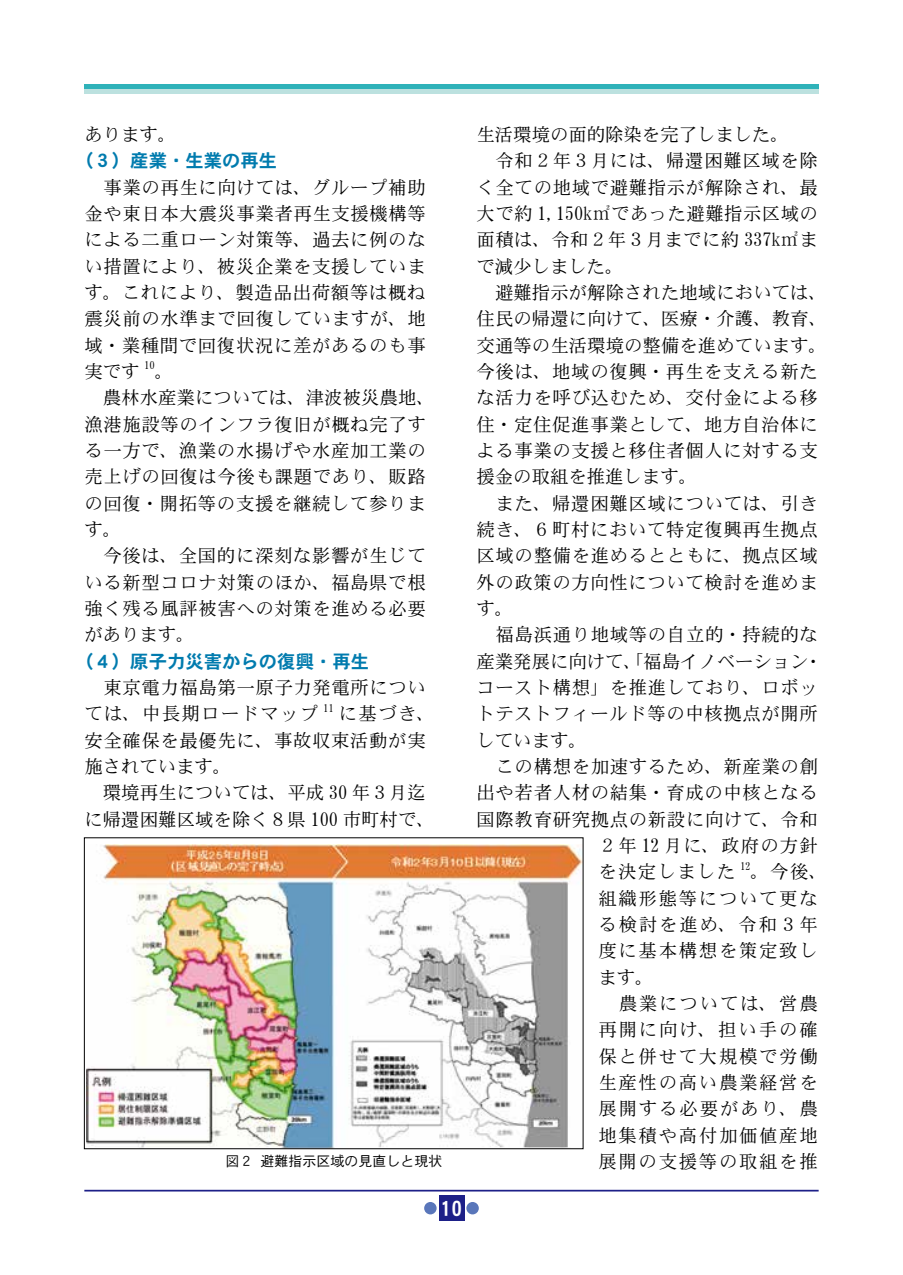
<style>
.page{position:relative;width:903px;height:1275px;background:#fff}
.page>*{position:absolute;margin:0;border:0;box-sizing:border-box;transform-origin:0 0}
.t1{font:21px "DFHS Gothic W7 WIN RKSJ H";color:#fff}
.t2{font:18.38px/26.2px "DFHS Mincho W3 WIN RKSJ H";letter-spacing:.035em;color:#000}
.t3{font:18.38px/26.2px "DFHS Mincho W3 WIN RKSJ H";letter-spacing:.005em;color:#000}
.t4{font:18.38px/26.2px "DFHS Mincho W3 WIN RKSJ H";letter-spacing:.095em;color:#000}
.t5{font:18.38px "DFHS Mincho W3 WIN RKSJ H";color:#000}
.t6{font:18.38px "DFHS Gothic W7 WIN RKSJ H";color:#007bae}
.t7{font:18.38px "DFHS Mincho W3 WIN RKSJ H";letter-spacing:.065em;color:#000}
.t8{font:18.38px "DFHS Mincho W3 WIN RKSJ H";letter-spacing:.075em;color:#000}
.t9{font:14px "DFHS Gothic W3 WIN RKSJ H";color:#000}
.t10{font:10.67px "DFHS Mincho W3 WIN RKSJ H";color:#000}
.s1{font-family:"DFHS Gothic W7 WING RKSJ H"}
</style>
<div class="page">
<hr style="left:84px;top:1190px;width:735px;height:1px;background:#1d2088">
<div style="left:439px;top:1196px;width:25px;height:25px;background:#1d2088"></div>
<div style="left:466px;top:1202px;width:13px;height:12px;background:#5976ba;border-radius:50%"></div>
<div style="left:424px;top:1202px;width:13px;height:12px;background:#5976ba;border-radius:50%"></div>
<div style="left:84px;top:89px;width:734px;height:5px;background:#bce1df"></div>
<div style="left:84px;top:84px;width:734px;height:5px;background:#2fb2b9"></div>
<img style="left:87px;top:844px;width:494px;height:303px">
<p class="t2" style="left:84px;top:122px;width:93px">あります。</p>
<p class="t6" style="left:75px;top:151px;width:204px">（３）産業・生業の再生</p>
<p class="t2" style="left:84px;top:174px;width:343px;text-align:justify">　事業の再生に向けては、グループ補助金や東日本大震災事業者再生支援機構等による二重ローン対策等、過去に例のない措置により、被災企業を支援しています。これにより、製造品出荷額等は概ね震災前の水準まで回復していますが、地域・業種間で回復状況に差があるのも事実です</p>
<p class="t10" style="left:144px;top:360px;width:12px">10</p>
<p class="t2" style="left:84px;top:359px;width:352px;text-indent:70px">。<br>　農林水産業については、津波被災農地、漁港施設等のインフラ復旧が概ね完了する一方で、漁業の水揚げや水産加工業の売上げの回復は今後も課題であり、販路の回復・開拓等の支援を継続して参ります。<br>　今後は、全国的に深刻な影響が生じている新型コロナ対策のほか、福島県で根強く残る風評被害への対策を進める必要があります。</p>
<p class="t6" style="left:75px;top:652px;width:295px">（４）原子力災害からの復興・再生</p>
<p class="t2" style="left:84px;top:675px;width:343px">　東京電力福島第一原子力発電所については、中長期ロードマップ</p>
<p class="t10" style="left:323px;top:702px;width:12px">11</p>
<p class="t3" style="left:84px;top:701px;width:352px;text-indent:255px">に基づき、安全確保を最優先に、事故収束活動が実施されています。<br>　環境再生については、平成 30 年３月迄に帰還困難区域を除く８県 100 市町村で、</p>
<p class="t5" style="left:476px;top:125px;width:314px">生活環境の面的除染を完了しました。</p>
<p class="t2" style="left:476px;top:148px;width:343px">　令和２年３月には、帰還困難区域を除</p>
<p class="t2" style="left:476px;top:174px;width:343px">く全ての地域で避難指示が解除され、最</p>
<p class="t2" style="left:476px;top:201px;width:343px">大で約 1,150k㎡であった避難指示区域の</p>
<p class="t2" style="left:476px;top:227px;width:343px">面積は、令和２年３月までに約 337k㎡ま</p>
<p class="t5" style="left:476px;top:257px;width:148px">で減少しました。</p>
<p class="t3" style="left:476px;top:280px;width:352px">　避難指示が解除された地域においては、</p>
<p class="t3" style="left:476px;top:306px;width:352px">住民の帰還に向けて、医療・介護、教育、</p>
<p class="t3" style="left:476px;top:332px;width:352px">交通等の生活環境の整備を進めています。</p>
<p class="t2" style="left:476px;top:359px;width:343px">今後は、地域の復興・再生を支える新た</p>
<p class="t2" style="left:476px;top:385px;width:343px">な活力を呼び込むため、交付金による移</p>
<p class="t2" style="left:476px;top:411px;width:343px">住・定住促進事業として、地方自治体に</p>
<p class="t2" style="left:476px;top:438px;width:343px">よる事業の支援と移住者個人に対する支</p>
<p class="t5" style="left:476px;top:467px;width:222px">援金の取組を推進します。</p>
<p class="t2" style="left:476px;top:490px;width:343px">　また、帰還困難区域については、引き</p>
<p class="t2" style="left:476px;top:517px;width:343px">続き、６町村において特定復興再生拠点</p>
<p class="t2" style="left:476px;top:543px;width:343px">区域の整備を進めるとともに、拠点区域</p>
<p class="t2" style="left:476px;top:569px;width:343px">外の政策の方向性について検討を進めま</p>
<p class="t2" style="left:476px;top:596px;width:38px">す。</p>
<p class="t2" style="left:476px;top:622px;width:343px">　福島浜通り地域等の自立的・持続的な</p>
<p class="t5" style="left:476px;top:652px;width:347px">産業発展に向けて、「福島イノベーション・</p>
<p class="t2" style="left:476px;top:675px;width:343px">コースト構想」を推進しており、ロボッ</p>
<p class="t2" style="left:476px;top:701px;width:343px">トテストフィールド等の中核拠点が開所</p>
<p class="t2" style="left:476px;top:727px;width:112px">しています。</p>
<p class="t2" style="left:476px;top:754px;width:343px">　この構想を加速するため、新産業の創</p>
<p class="t2" style="left:476px;top:780px;width:343px">出や若者人材の結集・育成の中核となる</p>
<p class="t2" style="left:476px;top:806px;width:343px">国際教育研究拠点の新設に向けて、令和</p>
<p class="t7" style="left:598px;top:836px;width:221px">２年 12 月に、政府の方針</p>
<p class="t8" style="left:598px;top:862px;width:139px">を決定しました</p>
<p class="t10" style="left:740px;top:860px;width:12px">12</p>
<p class="t4" style="left:598px;top:859px;width:230px;text-indent:152px">。今後、組織形態等について更なる検討を進め、令和３年度に基本構想を策定致します。<br>　農業については、営農再開に向け、担い手の確保と併せて大規模で労働生産性の高い農業経営を展開する必要があり、農地集積や高付加価値産地</p>
<p class="t9" style="left:225px;top:1154px;width:218px">図２ 避難指示区域の見直しと現状</p>
<p class="t4" style="left:598px;top:1149px;width:221px">展開の支援等の取組を推</p>
<p class="t1" style="left:435px;top:1198px;width:28px"><span class="s1">1</span>10</p>
</div>
